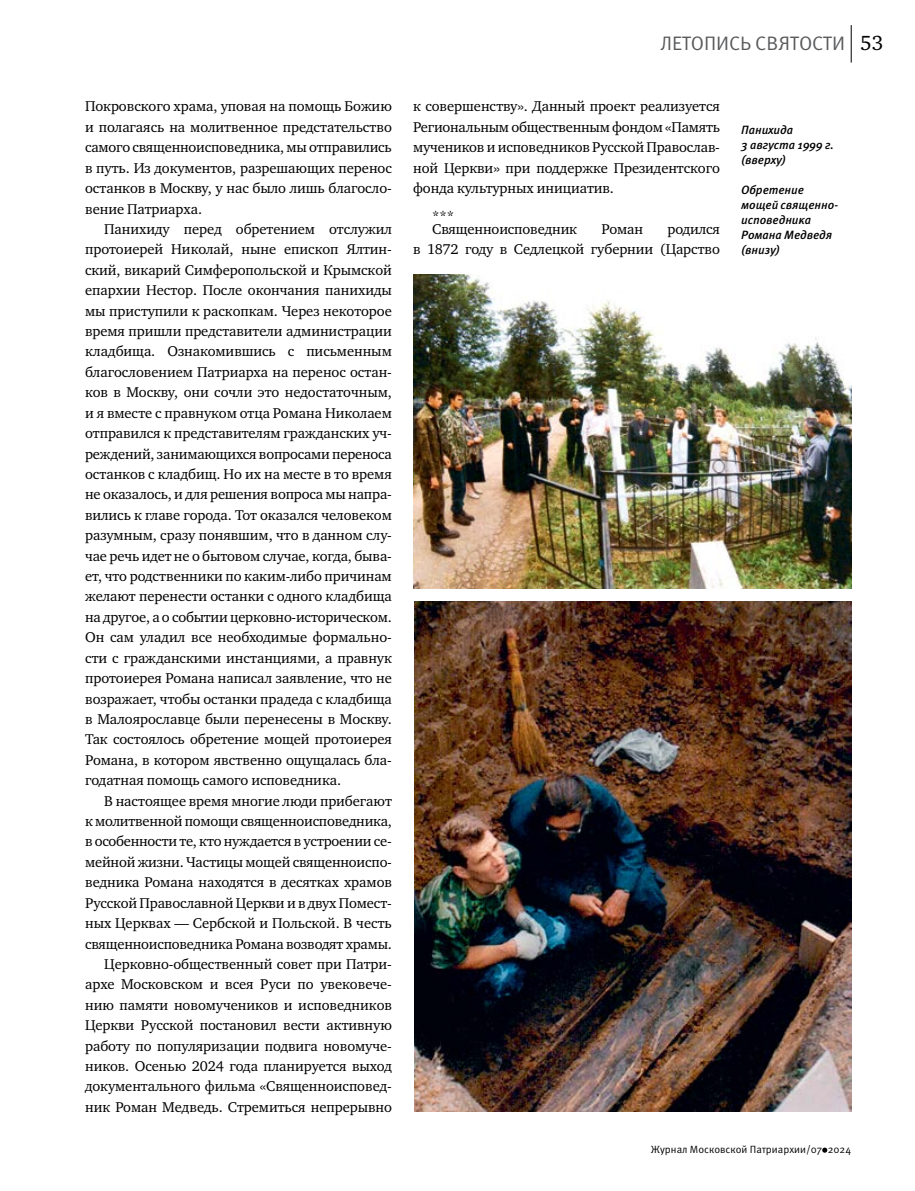
<style>
.page{position:relative;width:915px;height:1191px;background:#fff}
.page>*{position:absolute;margin:0;border:0;box-sizing:border-box;transform-origin:0 0}
.t1{font:19.5px "Meta Pro";letter-spacing:-.005em;color:#58595b}
.t2{font:14.55px/20.4px "Charter ITC";letter-spacing:-.005em;color:#000;text-align:justify}
.t3{font:italic 500 12px/15px "Meta Pro";letter-spacing:-.005em;color:#000}
.t4{font:10.5px "Meta Pro";color:#000}
.s1{font-family:"Charter ITC";font-size:21px;color:#000}
</style>
<div class="page">
<svg style="left:822px;top:1147px;width:5px;height:5px"></svg>
<hr style="left:850px;top:25px;width:1px;height:38px;background:#000">
<img style="left:415px;top:601px;width:435px;height:510px">
<img style="left:414px;top:275px;width:436px;height:314px">
<p class="t2" style="left:85px;top:96px;width:308px">Покровского храма, уповая на помощь Божию и полагаясь на молитвенное предстательство самого священноисповедника, мы отправились в путь. Из документов, разрешающих перенос останков в Москву, у нас было лишь благосло&shy;вение Патриарха.</p>
<p class="t2" style="left:85px;top:219px;width:308px;text-indent:19px">Панихиду перед обретением отслужил протоиерей Николай, ныне епископ Ялтин&shy;ский, викарий Симферопольской и Крымской епархии Нестор. После окончания панихиды мы приступили к раскопкам. Через некоторое время пришли представители администрации кладбища. Ознакомившись с письменным благословением Патриарха на перенос остан&shy;ков в Москву, они сочли это недостаточным, и я вместе с правнуком отца Романа Николаем отправился к представителям гражданских уч&shy;реждений, занимающихся вопросами переноса останков с кладбищ. Но их на месте в то время не оказалось, и для решения вопроса мы напра&shy;вились к главе города. Тот оказался человеком разумным, сразу понявшим, что в данном слу&shy;чае речь идет не о бытовом случае, когда, быва&shy;ет, что родственники по каким-либо причинам желают перенести останки с одного кладбища на другое, а о событии церковно-историческом.<br>Он сам уладил все необходимые формально&shy;сти с гражданскими инстанциями, а правнук протоиерея Романа написал заявление, что не возражает, чтобы останки прадеда с кладбища в Малоярославце были перенесены в Москву.<br>Так состоялось обретение мощей протоиерея Романа, в котором явственно ощущалась бла&shy;годатная помощь самого исповедника.</p>
<p class="t2" style="left:85px;top:790px;width:308px;text-align:right">В настоящее время многие люди прибегают<br>к молитвенной помощи священноисповедника, в особенности те, кто нуждается в устроении се&shy;мейной жизни. Частицы мощей священноиспо&shy;ведника Романа находятся в десятках храмов Русской Православной Церкви и в двух Помест&shy;ных Церквах — Сербской и Польской. В честь священноисповедника Романа возводят храмы.<br>Церковно-общественный совет при Патри&shy;архе Московском и всея Руси по увековече&shy;нию памяти новомучеников и исповедников Церкви Русской постановил вести активную работу по популяризации подвига новомуче&shy;ников. Осенью 2024 года планируется выход документального фильма «Священноисповед&shy;ник Роман Медведь. Стремиться непрерывно</p>
<h1 class="t1" style="left:660px;top:31px;width:224px">ЛЕТОПИСЬ СВЯТОСТИ <span class="s1">53</span></h1>
<p class="t2" style="left:413px;top:96px;width:308px">к совершенству». Данный проект реализуется Региональным общественным фондом «Память мучеников и исповедников Русской Православ&shy;ной Церкви» при поддержке Президентского фонда культурных инициатив.</p>
<p class="t2" style="left:432px;top:210px;width:146px;line-height:12.9px">***<br>Священноисповедник</p>
<p class="t2" style="left:601px;top:219px;width:43px">Роман</p>
<p class="t2" style="left:413px;top:219px;width:308px;text-align:right">родился<br>в 1872 году в Седлецкой губернии (Царство</p>
<p class="t3" style="left:741px;top:123px;width:94px">Панихида<br>3 августа 1999 г. (вверху)</p>
<p class="t3" style="left:741px;top:183px;width:99px">Обретение мощей священно&shy;исповедника<br>Романа Медведя (внизу)</p>
<p class="t4" style="left:650px;top:1142px;width:202px">Журнал Московской Патриархии/07 2024</p>
</div>
